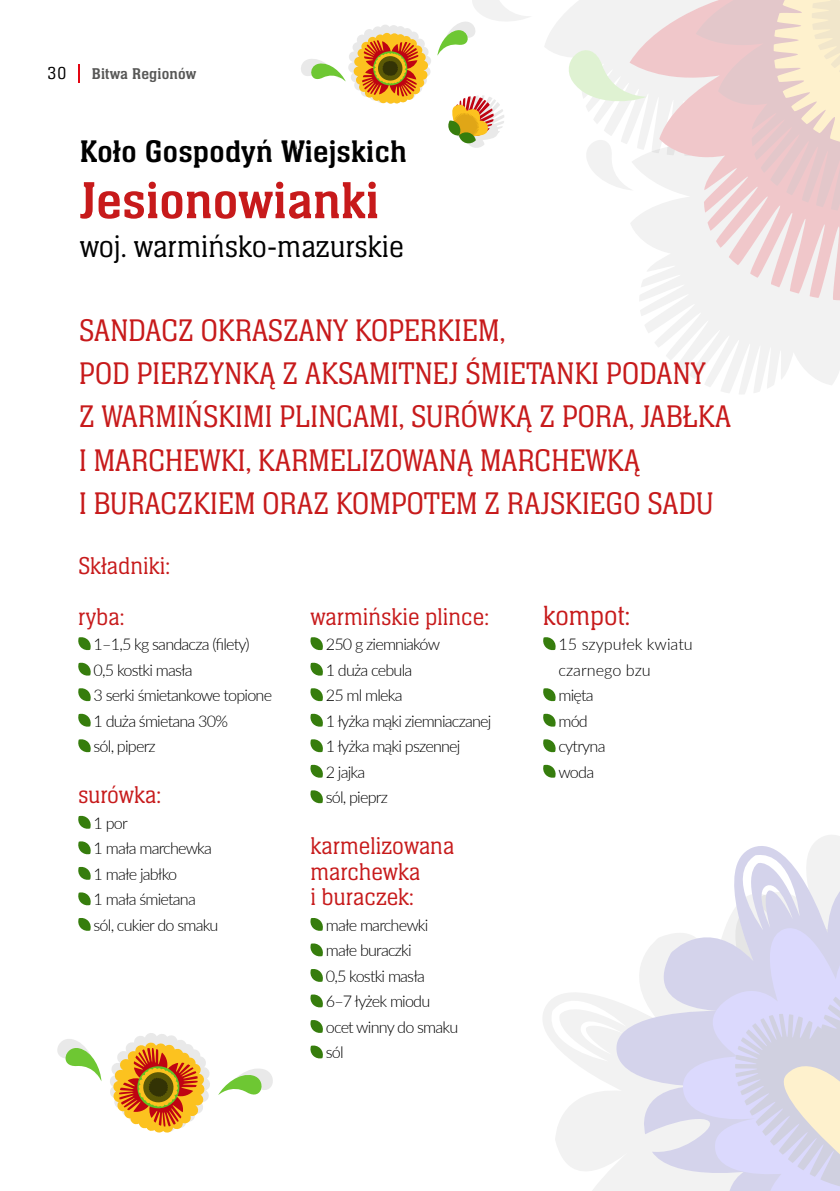
<style>
.page{position:relative;width:840px;height:1191px;background:#fff}
.page>*{position:absolute;margin:0;border:0;box-sizing:border-box;transform-origin:0 0}
.t1{font:54px "Neue Aachen Pro";color:#c71a1b}
.t2{font:300 32.4px/43.2px "Neue Aachen Pro";letter-spacing:-.01em;color:#c71a1b}
.t3{font:300 32.4px "Neue Aachen Pro";color:#000}
.t4{font:32.4px "Neue Aachen Pro";letter-spacing:.01em;color:#000}
.t5{font:300 28.8px "Neue Aachen Pro";color:#c71a1b}
.t6{font:300 25.2px/25.6px "Neue Aachen Pro";color:#c71a1b}
.t7{font:300 18px "Neue Aachen Pro";color:#000}
.t8{font:300 16.2px/25.6px "Lato";letter-spacing:-.05em;color:#000}
.t9{font:300 16.2px/25.6px "Lato";color:#000}
.t10{font:16.2px "Neue Aachen Pro";letter-spacing:.01em;color:#575756}
</style>
<div class="page">
<svg style="left:655px;top:335px;width:184px;height:59px;fill:#f2f2f2"></svg>
<svg style="left:545px;top:23px;width:12px;height:31px"></svg>
<svg style="left:557px;top:0;width:282px;height:335px"></svg>
<svg style="left:543px;top:993px;width:67px;height:198px;fill:#f2f2f2"></svg>
<svg style="left:614px;top:835px;width:225px;height:356px"></svg>
<svg style="left:675px;top:919px;width:164px;height:31px;fill:#d4d3eb"></svg>
<svg style="left:663px;top:950px;width:176px;height:241px"></svg>
<svg style="left:78px;top:637px;width:13px;height:13px"></svg>
<svg style="left:78px;top:662px;width:13px;height:14px"></svg>
<svg style="left:78px;top:688px;width:13px;height:13px"></svg>
<svg style="left:78px;top:713px;width:13px;height:14px"></svg>
<svg style="left:78px;top:739px;width:13px;height:13px"></svg>
<svg style="left:78px;top:815px;width:13px;height:14px"></svg>
<svg style="left:78px;top:841px;width:13px;height:14px"></svg>
<svg style="left:78px;top:866px;width:13px;height:14px"></svg>
<svg style="left:78px;top:892px;width:13px;height:14px"></svg>
<svg style="left:78px;top:918px;width:13px;height:13px"></svg>
<svg style="left:310px;top:637px;width:13px;height:13px"></svg>
<svg style="left:310px;top:662px;width:13px;height:14px"></svg>
<svg style="left:310px;top:688px;width:13px;height:13px"></svg>
<svg style="left:310px;top:713px;width:13px;height:14px"></svg>
<svg style="left:310px;top:739px;width:13px;height:13px"></svg>
<svg style="left:310px;top:764px;width:13px;height:14px"></svg>
<svg style="left:310px;top:790px;width:13px;height:14px"></svg>
<svg style="left:310px;top:918px;width:13px;height:13px"></svg>
<svg style="left:310px;top:943px;width:13px;height:14px"></svg>
<svg style="left:310px;top:969px;width:13px;height:13px"></svg>
<svg style="left:310px;top:994px;width:13px;height:14px"></svg>
<svg style="left:310px;top:1020px;width:13px;height:13px"></svg>
<svg style="left:310px;top:1045px;width:13px;height:14px"></svg>
<svg style="left:543px;top:637px;width:13px;height:13px"></svg>
<svg style="left:543px;top:688px;width:13px;height:13px"></svg>
<svg style="left:543px;top:713px;width:13px;height:14px"></svg>
<svg style="left:543px;top:739px;width:13px;height:13px"></svg>
<svg style="left:543px;top:764px;width:13px;height:14px"></svg>
<svg style="left:448px;top:95px;width:56px;height:53px"></svg>
<svg style="left:437px;top:0;width:93px;height:56px"></svg>
<svg style="left:301px;top:25px;width:130px;height:79px"></svg>
<svg style="left:110px;top:1033px;width:100px;height:100px"></svg>
<svg style="left:218px;top:1069px;width:55px;height:26px"></svg>
<svg style="left:57px;top:1039px;width:44px;height:42px"></svg>
<svg style="left:78px;top:64px;width:2px;height:18px"></svg>
<p class="t7" style="left:47px;top:64px;width:20px">30</p>
<p class="t10" style="left:92px;top:65px;width:106px">Bitwa Regionów</p>
<h2 class="t4" style="left:80px;top:134px;width:328px">Koło Gospodyń Wiejskich</h2>
<h1 class="t1" style="left:80px;top:171px;width:301px">Jesionowianki</h1>
<h2 class="t3" style="left:80px;top:229px;width:325px">woj. warmińsko-mazurskie</h2>
<h2 class="t2" style="left:79px;top:309px;width:653px">SANDACZ OKRASZANY KOPERKIEM,<br>POD PIERZYNKĄ Z AKSAMITNEJ ŚMIETANKI PODANY<br>Z WARMIŃSKIMI PLINCAMI, SURÓWKĄ Z PORA, JABŁKA I MARCHEWKI, KARMELIZOWANĄ MARCHEWKĄ<br>I BURACZKIEM ORAZ KOMPOTEM Z RAJSKIEGO SADU</h2>
<h3 class="t6" style="left:78px;top:540px;width:93px;line-height:51px">Składniki: ryba:</h3>
<p class="t8" style="left:93px;top:631px;width:180px">1–1,5 kg sandacza (filety)<br>0,5 kostki masła<br>3 serki śmietankowe topione<br>1 duża śmietana 30%<br>sól, piperz</p>
<h3 class="t6" style="left:78px;top:782px;width:84px">surówka:</h3>
<p class="t8" style="left:93px;top:809px;width:126px">1 por<br>1 mała marchewka<br>1 małe jabłko<br>1 mała śmietana sól, cukier do smaku</p>
<h3 class="t6" style="left:310px;top:603px;width:180px">warmińskie plince:</h3>
<p class="t8" style="left:325px;top:631px;width:167px">250 g ziemniaków<br>1 duża cebula<br>25 ml mleka<br>1 łyżka mąki ziemniaczanej<br>1 łyżka mąki pszennej<br>2 jajka<br>sól, pieprz</p>
<h3 class="t6" style="left:310px;top:833px;width:145px">karmelizowana marchewka<br>i buraczek:</h3>
<p class="t8" style="left:325px;top:911px;width:134px">małe marchewki małe buraczki<br>0,5 kostki masła<br>6–7 łyżek miodu ocet winny do smaku sól</p>
<h3 class="t5" style="left:543px;top:599px;width:88px">kompot:</h3>
<p class="t9" style="left:558px;top:631px;width:136px">15 szypułek kwiatu czarnego bzu<br>mięta<br>mód<br>cytryna<br>woda</p>
</div>
